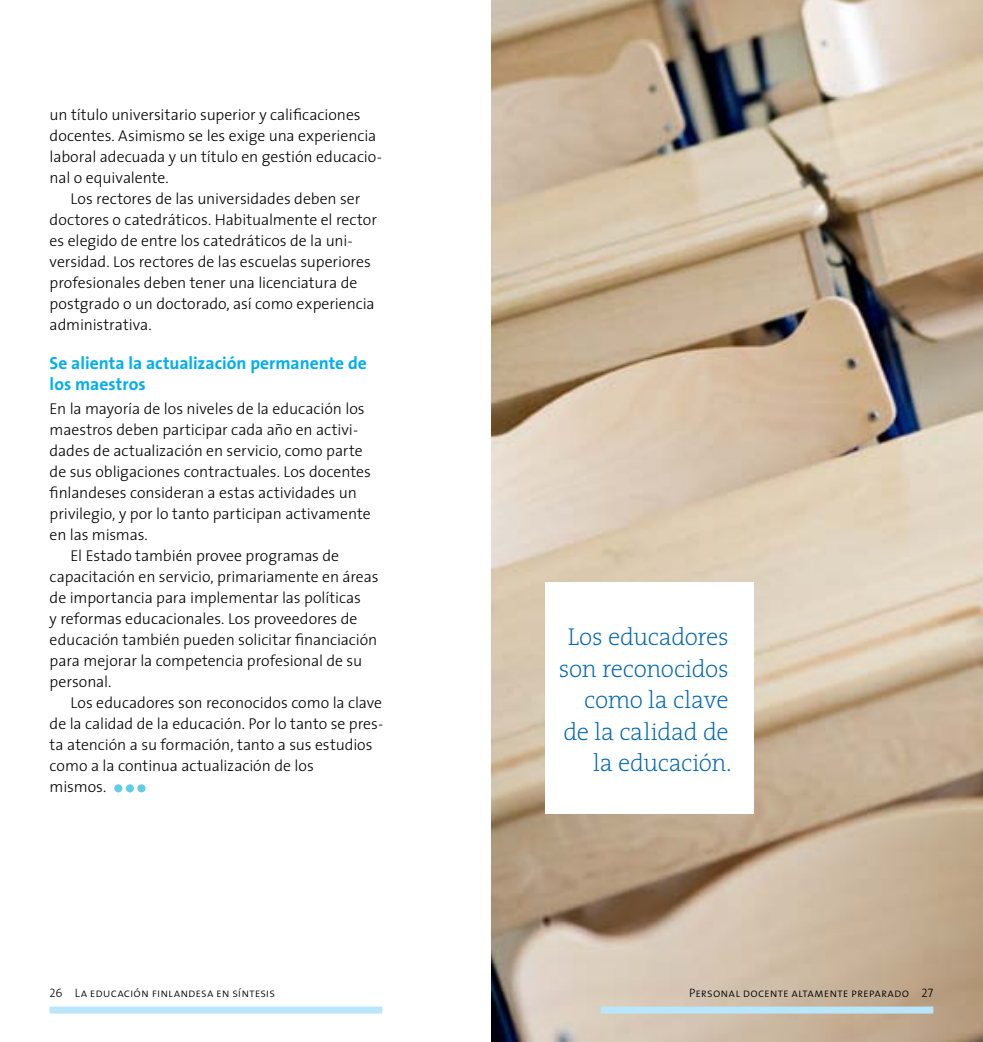
<style>
.page{position:relative;width:983px;height:1042px;background:#fff}
.page>*{position:absolute;margin:0;border:0;box-sizing:border-box;transform-origin:0 0}
.t1{font:200 24.5px/31.5px "The Serif";letter-spacing:-.015em;color:#0066b3;text-align:right}
.t2{font:700 17.5px/21px "The Sans";color:#00aeef}
.t3{font:300 15.75px/21px "The Sans";letter-spacing:-.005em;color:#000}
.t4{font:12.25px "The Sans Light Caps";letter-spacing:.01em;color:#000}
.s1{font-size:9.62px}
</style>
<div class="page">
<div style="left:50px;top:1006px;width:332px;height:7px;background:#b9e6fa"></div>
<div style="left:114px;top:784px;width:8px;height:8px;background:#60cbea;border-radius:50%"></div>
<div style="left:126px;top:784px;width:8px;height:8px;background:#60cbea;border-radius:50%"></div>
<div style="left:137px;top:784px;width:8px;height:8px;background:#60cbea;border-radius:50%"></div>
<img style="left:491px;top:0;width:491px;height:1042px">
<div style="left:544px;top:582px;width:209px;height:231px;background:#fff"></div>
<div style="left:600px;top:1006px;width:333px;height:7px;background:#b9e6fa"></div>
<p class="t3" style="left:50px;top:105px;width:334px">un título universitario superior y calificaciones docentes. Asimismo se les exige una experiencia laboral adecuada y un título en gestión educacio&shy;nal o equivalente.</p>
<p class="t3" style="left:50px;top:188px;width:329px;text-indent:21px">Los rectores de las universidades deben ser doctores o catedráticos. Habitualmente el rector es elegido de entre los catedráticos de la uni&shy;versidad. Los rectores de las escuelas superiores profesionales deben tener una licenciatura de postgrado o un doctorado, así como experiencia administrativa.</p>
<p class="t2" style="left:50px;top:352px;width:319px">Se alienta la actualización permanente de los maestros</p>
<p class="t3" style="left:50px;top:399px;width:316px">En la mayoría de los niveles de la educación los</p>
<p class="t3" style="left:50px;top:420px;width:310px">maestros deben participar cada año en activi-</p>
<p class="t3" style="left:50px;top:441px;width:314px">dades de actualización en servicio, como parte</p>
<p class="t3" style="left:50px;top:462px;width:323px">de sus obligaciones contractuales. Los docentes</p>
<p class="t3" style="left:50px;top:482px;width:308px">finlandeses consideran a estas actividades un</p>
<p class="t3" style="left:50px;top:503px;width:322px">privilegio, y por lo tanto participan activamente</p>
<p class="t3" style="left:50px;top:524px;width:100px">en las mismas.</p>
<p class="t3" style="left:71px;top:545px;width:270px">El Estado también provee programas de</p>
<p class="t3" style="left:50px;top:566px;width:330px">capacitación en servicio, primariamente en áreas</p>
<p class="t3" style="left:50px;top:587px;width:313px">de importancia para implementar las políticas</p>
<p class="t3" style="left:50px;top:608px;width:309px">y reformas educacionales. Los proveedores de</p>
<p class="t3" style="left:50px;top:629px;width:329px">educación también pueden solicitar financiación</p>
<p class="t3" style="left:50px;top:650px;width:314px">para mejorar la competencia profesional de su</p>
<p class="t3" style="left:50px;top:671px;width:63px">personal.</p>
<p class="t3" style="left:71px;top:692px;width:313px">Los educadores son reconocidos como la clave</p>
<p class="t3" style="left:50px;top:713px;width:335px">de la calidad de la educación. Por lo tanto se pres-</p>
<p class="t3" style="left:50px;top:734px;width:324px">ta atención a su formación, tanto a sus estudios</p>
<p class="t3" style="left:50px;top:755px;width:266px">como a la continua actualización de los</p>
<p class="t3" style="left:50px;top:776px;width:58px">mismos.</p>
<p class="t4" style="left:50px;top:984px;width:227px">26 La educación f<span class="s1">I</span>nlandesa en síntesis</p>
<h1 class="t1" style="left:558px;top:621px;width:174px">Los educadores son reconocidos como la clave de la calidad de la educación.</h1>
<p class="t4" style="left:689px;top:984px;width:246px">Personal docente altamente preparado 27</p>
</div>
